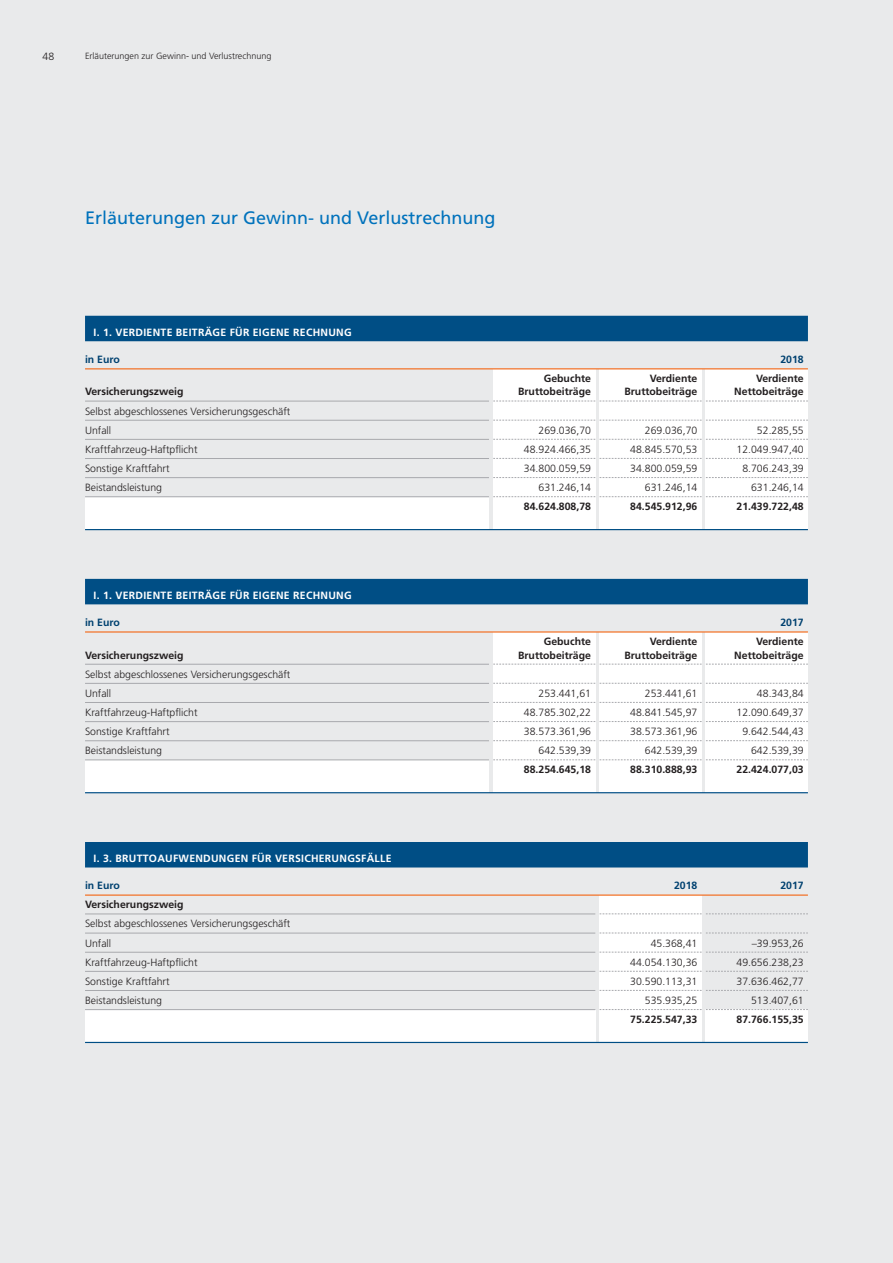
<style>
.page{position:relative;width:893px;height:1263px;background:#e9eaeb}
.page>*{position:absolute;margin:0;border:0;box-sizing:border-box;transform-origin:0 0}
.t1{font:18px "Frutiger LT";color:#0072bc}
.t2{font:300 10.5px "Frutiger LT";color:#231f20}
.t3{font:700 10.5px "Frutiger LT";color:#231f20}
.t4{font:700 10.5px "Frutiger LT";letter-spacing:.025em;color:#fff}
.t5{font:700 10.5px "Frutiger LT";color:#004170}
.t6{font:300 9px "Frutiger LT";color:#231f20}
</style>
<div class="page">
<div style="left:600px;top:369px;width:102px;height:160px;background:#fff"></div>
<div style="left:706px;top:369px;width:102px;height:160px;background:#fff"></div>
<div style="left:493px;top:369px;width:102px;height:160px;background:#fff"></div>
<div style="left:85px;top:497px;width:404px;height:33px;background:#fff"></div>
<div style="left:706px;top:1009px;width:102px;height:33px;background:#fff"></div>
<div style="left:600px;top:895px;width:102px;height:147px;background:#fff"></div>
<div style="left:85px;top:1010px;width:510px;height:32px;background:#fff"></div>
<div style="left:85px;top:316px;width:723px;height:25px;background:#004e85"></div>
<hr style="left:85px;top:368px;width:723px;height:1px;background:#f36e21">
<hr style="left:85px;top:401px;width:404px;height:1px;background:#a8a9ad">
<hr style="left:85px;top:420px;width:404px;height:1px;background:#a8a9ad">
<hr style="left:85px;top:439px;width:404px;height:1px;background:#a8a9ad">
<hr style="left:85px;top:458px;width:404px;height:1px;background:#a8a9ad">
<hr style="left:85px;top:477px;width:404px;height:1px;background:#a8a9ad">
<hr style="left:85px;top:496px;width:404px;height:1px;background:#a8a9ad">
<hr style="left:85px;top:529px;width:723px;height:1px;background:#004e85">
<svg style="left:493px;top:401px;width:315px;height:1px"></svg>
<svg style="left:493px;top:420px;width:315px;height:1px"></svg>
<svg style="left:493px;top:439px;width:315px;height:1px"></svg>
<svg style="left:493px;top:458px;width:315px;height:1px"></svg>
<svg style="left:493px;top:477px;width:315px;height:1px"></svg>
<svg style="left:493px;top:496px;width:315px;height:1px"></svg>
<div style="left:600px;top:632px;width:102px;height:160px;background:#fff"></div>
<div style="left:706px;top:632px;width:102px;height:160px;background:#fff"></div>
<div style="left:493px;top:632px;width:102px;height:160px;background:#fff"></div>
<div style="left:85px;top:760px;width:404px;height:33px;background:#fff"></div>
<svg style="left:493px;top:664px;width:315px;height:1px"></svg>
<svg style="left:493px;top:683px;width:315px;height:1px"></svg>
<svg style="left:493px;top:702px;width:315px;height:1px"></svg>
<svg style="left:493px;top:721px;width:315px;height:1px"></svg>
<svg style="left:493px;top:740px;width:315px;height:1px"></svg>
<svg style="left:493px;top:759px;width:315px;height:1px"></svg>
<svg style="left:600px;top:913px;width:208px;height:1px"></svg>
<svg style="left:600px;top:933px;width:208px;height:1px"></svg>
<svg style="left:600px;top:952px;width:208px;height:1px"></svg>
<svg style="left:600px;top:971px;width:208px;height:1px"></svg>
<svg style="left:600px;top:990px;width:208px;height:1px"></svg>
<svg style="left:600px;top:1009px;width:208px;height:1px"></svg>
<div style="left:85px;top:842px;width:723px;height:25px;background:#004e85"></div>
<hr style="left:85px;top:894px;width:723px;height:2px;background:#f36e21">
<hr style="left:85px;top:914px;width:510px;height:1px;background:#a8a9ad">
<hr style="left:85px;top:933px;width:510px;height:1px;background:#a8a9ad">
<hr style="left:85px;top:952px;width:510px;height:1px;background:#a8a9ad">
<hr style="left:85px;top:971px;width:510px;height:1px;background:#a8a9ad">
<hr style="left:85px;top:990px;width:510px;height:1px;background:#a8a9ad">
<hr style="left:85px;top:1009px;width:510px;height:1px;background:#a8a9ad">
<hr style="left:85px;top:1042px;width:723px;height:1px;background:#004e85">
<div style="left:85px;top:579px;width:723px;height:25px;background:#004e85"></div>
<hr style="left:85px;top:631px;width:723px;height:2px;background:#f36e21">
<hr style="left:85px;top:664px;width:404px;height:1px;background:#a8a9ad">
<hr style="left:85px;top:683px;width:404px;height:1px;background:#a8a9ad">
<hr style="left:85px;top:702px;width:404px;height:1px;background:#a8a9ad">
<hr style="left:85px;top:721px;width:404px;height:1px;background:#a8a9ad">
<hr style="left:85px;top:740px;width:404px;height:1px;background:#a8a9ad">
<hr style="left:85px;top:760px;width:404px;height:1px;background:#a8a9ad">
<hr style="left:85px;top:792px;width:723px;height:1px;background:#004e85">
<p class="t2" style="left:43px;top:53px;width:13px">48</p>
<p class="t6" style="left:85px;top:53px;width:188px">Erläuterungen zur Gewinn- und Verlustrechnung</p>
<p class="t1" style="left:85px;top:210px;width:412px">Erläuterungen zur Gewinn- und Verlustrechnung</p>
<p class="t4" style="left:94px;top:328px;width:260px">I. 1. VERDIENTE BEITRÄGE FÜR EIGENE RECHNUNG</p>
<p class="t5" style="left:85px;top:355px;width:36px">in Euro</p>
<p class="t5" style="left:780px;top:355px;width:25px">2018</p>
<p class="t3" style="left:544px;top:374px;width:49px">Gebuchte</p>
<p class="t3" style="left:650px;top:374px;width:49px">Verdiente</p>
<p class="t3" style="left:756px;top:374px;width:49px">Verdiente</p>
<p class="t3" style="left:85px;top:388px;width:100px">Versicherungszweig</p>
<p class="t3" style="left:518px;top:388px;width:74px">Bruttobeiträge</p>
<p class="t3" style="left:624px;top:388px;width:74px">Bruttobeiträge</p>
<p class="t3" style="left:734px;top:388px;width:71px">Nettobeiträge</p>
<p class="t2" style="left:85px;top:407px;width:207px">Selbst abgeschlossenes Versicherungsgeschäft</p>
<p class="t2" style="left:85px;top:426px;width:28px">Unfall</p>
<p class="t2" style="left:538px;top:426px;width:54px">269.036,70</p>
<p class="t2" style="left:645px;top:426px;width:54px">269.036,70</p>
<p class="t2" style="left:757px;top:426px;width:48px">52.285,55</p>
<p class="t2" style="left:85px;top:445px;width:114px">Kraftfahrzeug-Haftpflicht</p>
<p class="t2" style="left:524px;top:445px;width:69px">48.924.466,35</p>
<p class="t2" style="left:630px;top:445px;width:69px">48.845.570,53</p>
<p class="t2" style="left:736px;top:445px;width:69px">12.049.947,40</p>
<p class="t2" style="left:85px;top:464px;width:86px">Sonstige Kraftfahrt</p>
<p class="t2" style="left:524px;top:464px;width:69px">34.800.059,59</p>
<p class="t2" style="left:630px;top:464px;width:69px">34.800.059,59</p>
<p class="t2" style="left:742px;top:464px;width:63px">8.706.243,39</p>
<p class="t2" style="left:85px;top:483px;width:79px">Beistandsleistung</p>
<p class="t2" style="left:538px;top:483px;width:54px">631.246,14</p>
<p class="t2" style="left:645px;top:483px;width:54px">631.246,14</p>
<p class="t2" style="left:751px;top:483px;width:54px">631.246,14</p>
<p class="t3" style="left:524px;top:502px;width:69px">84.624.808,78</p>
<p class="t3" style="left:630px;top:502px;width:69px">84.545.912,96</p>
<p class="t3" style="left:736px;top:502px;width:69px">21.439.722,48</p>
<p class="t4" style="left:94px;top:591px;width:260px">I. 1. VERDIENTE BEITRÄGE FÜR EIGENE RECHNUNG</p>
<p class="t5" style="left:85px;top:618px;width:36px">in Euro</p>
<p class="t5" style="left:780px;top:618px;width:25px">2017</p>
<p class="t3" style="left:544px;top:637px;width:49px">Gebuchte</p>
<p class="t3" style="left:650px;top:637px;width:49px">Verdiente</p>
<p class="t3" style="left:756px;top:637px;width:49px">Verdiente</p>
<p class="t3" style="left:85px;top:651px;width:100px">Versicherungszweig</p>
<p class="t3" style="left:518px;top:651px;width:74px">Bruttobeiträge</p>
<p class="t3" style="left:624px;top:651px;width:74px">Bruttobeiträge</p>
<p class="t3" style="left:734px;top:651px;width:71px">Nettobeiträge</p>
<p class="t2" style="left:85px;top:670px;width:207px">Selbst abgeschlossenes Versicherungsgeschäft</p>
<p class="t2" style="left:85px;top:689px;width:28px">Unfall</p>
<p class="t2" style="left:538px;top:689px;width:54px">253.441,61</p>
<p class="t2" style="left:645px;top:689px;width:54px">253.441,61</p>
<p class="t2" style="left:757px;top:689px;width:48px">48.343,84</p>
<p class="t2" style="left:85px;top:708px;width:114px">Kraftfahrzeug-Haftpflicht</p>
<p class="t2" style="left:524px;top:708px;width:69px">48.785.302,22</p>
<p class="t2" style="left:630px;top:708px;width:69px">48.841.545,97</p>
<p class="t2" style="left:736px;top:708px;width:69px">12.090.649,37</p>
<p class="t2" style="left:85px;top:727px;width:86px">Sonstige Kraftfahrt</p>
<p class="t2" style="left:524px;top:727px;width:69px">38.573.361,96</p>
<p class="t2" style="left:630px;top:727px;width:69px">38.573.361,96</p>
<p class="t2" style="left:742px;top:727px;width:63px">9.642.544,43</p>
<p class="t2" style="left:85px;top:746px;width:79px">Beistandsleistung</p>
<p class="t2" style="left:538px;top:746px;width:54px">642.539,39</p>
<p class="t2" style="left:645px;top:746px;width:54px">642.539,39</p>
<p class="t2" style="left:751px;top:746px;width:54px">642.539,39</p>
<p class="t3" style="left:524px;top:765px;width:69px">88.254.645,18</p>
<p class="t3" style="left:630px;top:765px;width:69px">88.310.888,93</p>
<p class="t3" style="left:736px;top:765px;width:69px">22.424.077,03</p>
<p class="t4" style="left:94px;top:854px;width:299px">I. 3. BRUTTOAUFWENDUNGEN FÜR VERSICHERUNGSFÄLLE</p>
<p class="t5" style="left:85px;top:881px;width:36px">in Euro</p>
<p class="t5" style="left:674px;top:881px;width:25px">2018</p>
<p class="t5" style="left:780px;top:881px;width:25px">2017</p>
<p class="t3" style="left:85px;top:900px;width:100px">Versicherungszweig</p>
<p class="t2" style="left:85px;top:919px;width:207px">Selbst abgeschlossenes Versicherungsgeschäft</p>
<p class="t2" style="left:85px;top:939px;width:28px">Unfall</p>
<p class="t2" style="left:651px;top:939px;width:48px">45.368,41</p>
<p class="t2" style="left:752px;top:939px;width:53px">–39.953,26</p>
<p class="t2" style="left:85px;top:958px;width:114px">Kraftfahrzeug-Haftpflicht</p>
<p class="t2" style="left:630px;top:958px;width:69px">44.054.130,36</p>
<p class="t2" style="left:736px;top:958px;width:69px">49.656.238,23</p>
<p class="t2" style="left:85px;top:977px;width:86px">Sonstige Kraftfahrt</p>
<p class="t2" style="left:630px;top:977px;width:69px">30.590.113,31</p>
<p class="t2" style="left:736px;top:977px;width:69px">37.636.462,77</p>
<p class="t2" style="left:85px;top:996px;width:79px">Beistandsleistung</p>
<p class="t2" style="left:645px;top:996px;width:54px">535.935,25</p>
<p class="t2" style="left:751px;top:996px;width:54px">513.407,61</p>
<p class="t3" style="left:630px;top:1015px;width:69px">75.225.547,33</p>
<p class="t3" style="left:736px;top:1015px;width:69px">87.766.155,35</p>
</div>
